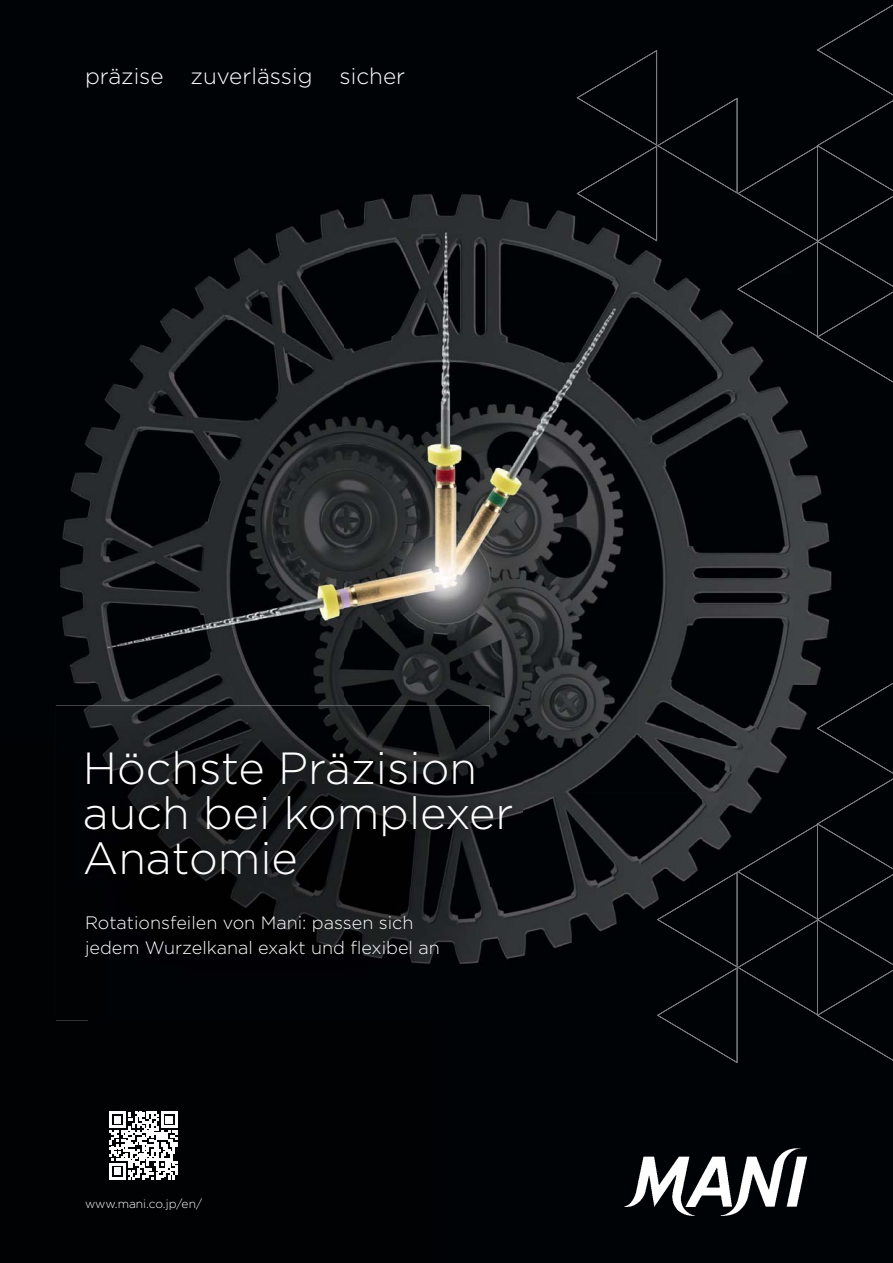
<style>
.page{position:relative;width:893px;height:1263px;background:#fff}
.page>*{position:absolute;margin:0;border:0;box-sizing:border-box;transform-origin:0 0}
.t1{font:300 45px/45px "Gotham";color:#fff}
.t2{font:300 22.5px "Gotham";color:#fff}
.t3{font:300 18px/25.5px "Gotham";color:#fff}
.t4{font:300 12px "Gotham";color:#fff}
</style>
<div class="page">
<img style="left:0;top:0;width:701px;height:738px">
<img style="left:701px;top:0;width:192px;height:1263px">
<div style="left:0;top:738px;width:88px;height:525px;background:#010204"></div>
<img style="left:490px;top:738px;width:212px;height:54px">
<img style="left:498px;top:792px;width:204px;height:471px">
<div style="left:447px;top:887px;width:51px;height:376px;background:#000306"></div>
<div style="left:88px;top:1020px;width:359px;height:243px;background:#010204"></div>
<img style="left:56px;top:705px;width:434px;height:52px">
<div style="left:56px;top:757px;width:47px;height:263px;background:#010204"></div>
<img style="left:103px;top:887px;width:387px;height:133px">
<img style="left:74px;top:741px;width:449px;height:146px">
<div style="left:817px;top:2px;width:76px;height:383px;background:#000306"></div>
<div style="left:737px;top:146px;width:81px;height:191px;background:#000306"></div>
<div style="left:657px;top:98px;width:80px;height:96px;background:#000306"></div>
<img style="left:577px;top:50px;width:80px;height:191px">
<div style="left:817px;top:680px;width:76px;height:383px;background:#000306"></div>
<img style="left:737px;top:824px;width:81px;height:191px">
<div style="left:657px;top:872px;width:80px;height:191px;background:#000306"></div>
<img style="left:624px;top:1148px;width:184px;height:68px">
<svg style="left:109px;top:1112px;width:68px;height:67px"></svg>
<p class="t2" style="left:85px;top:66px;width:322px">präzise zuverlässig sicher</p>
<h1 class="t1" style="left:83px;top:748px;width:432px">Höchste Präzision auch bei komplexer<br>Anatomie</h1>
<p class="t3" style="left:85px;top:910px;width:356px">Rotationsfeilen von Mani: passen sich jedem Wurzelkanal exakt und flexibel an</p>
<p class="t4" style="left:85px;top:1198px;width:118px">www.mani.co.jp/en/</p>
</div>
